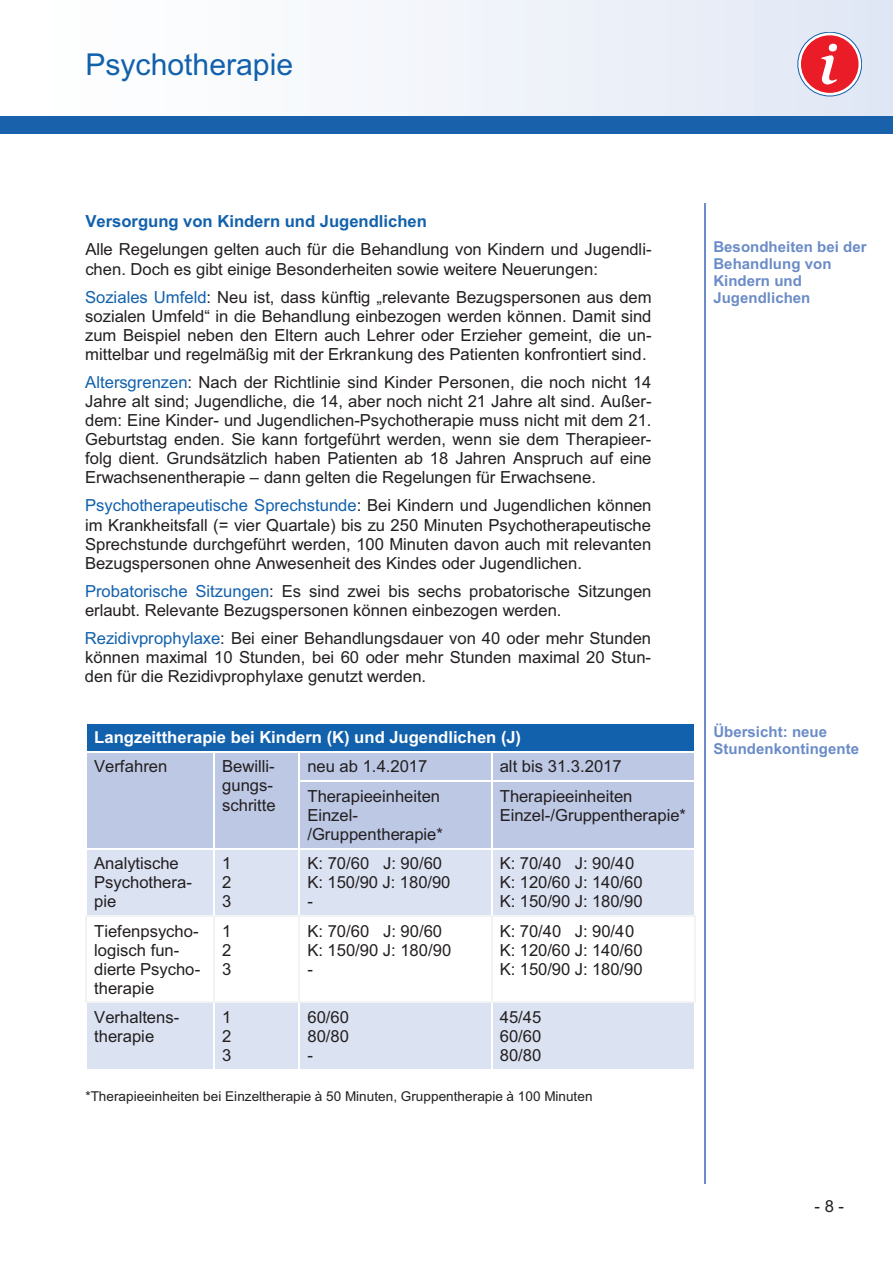
<style>
.page{position:relative;width:893px;height:1263px;background:#fff}
.page>*{position:absolute;margin:0;border:0;box-sizing:border-box;transform-origin:0 0}
.t1{font:italic 700 57.15px "Slimbach Std";color:#fff}
.t2{font:30.15px "Arial";color:#1261ac}
.t3{font:16.65px/19px "Arial";color:#231f20}
.t4{font:700 16.65px/29.5px "Arial";color:#fff}
.t5{font:700 15px/17.2px "Arial";color:#6b8cc8}
.t6{font:13.5px "Arial";color:#231f20}
.s1{font-weight:700;color:#1261ac}
.s2{color:#1261ac}
.s3{font-weight:400;color:#231f20}
</style>
<div class="page">
<div style="left:87px;top:723px;width:607px;height:28px;background:#1261ac"></div>
<div style="left:87px;top:752px;width:126px;height:96px;background:#bdc8e5"></div>
<div style="left:214px;top:752px;width:85px;height:96px;background:#bdc8e5"></div>
<div style="left:300px;top:752px;width:191px;height:28px;background:#bdc8e5"></div>
<div style="left:492px;top:752px;width:202px;height:28px;background:#bdc8e5"></div>
<div style="left:300px;top:782px;width:191px;height:66px;background:#bdc8e5"></div>
<div style="left:492px;top:782px;width:202px;height:66px;background:#bdc8e5"></div>
<div style="left:87px;top:849px;width:126px;height:66px;background:#dbe2f2"></div>
<div style="left:214px;top:849px;width:85px;height:66px;background:#dbe2f2"></div>
<div style="left:300px;top:849px;width:191px;height:66px;background:#dbe2f2"></div>
<div style="left:492px;top:849px;width:202px;height:66px;background:#dbe2f2"></div>
<hr style="left:86px;top:915px;width:127px;height:1px;background:#f2f3f4">
<hr style="left:214px;top:915px;width:85px;height:1px;background:#f2f3f4">
<hr style="left:300px;top:915px;width:191px;height:1px;background:#f2f3f4">
<hr style="left:492px;top:915px;width:202px;height:1px;background:#f2f3f4">
<hr style="left:85px;top:916px;width:1px;height:86px;background:#f2f3f4">
<hr style="left:213px;top:916px;width:1px;height:86px;background:#f2f3f4">
<hr style="left:299px;top:916px;width:1px;height:86px;background:#f2f3f4">
<hr style="left:491px;top:916px;width:1px;height:86px;background:#f2f3f4">
<hr style="left:694px;top:916px;width:1px;height:86px;background:#f2f3f4">
<div style="left:87px;top:1003px;width:126px;height:66px;background:#dbe2f2"></div>
<div style="left:214px;top:1003px;width:85px;height:66px;background:#dbe2f2"></div>
<div style="left:300px;top:1003px;width:191px;height:66px;background:#dbe2f2"></div>
<div style="left:492px;top:1003px;width:202px;height:66px;background:#dbe2f2"></div>
<hr style="left:86px;top:1002px;width:127px;height:1px;background:#f2f3f4">
<hr style="left:214px;top:1002px;width:85px;height:1px;background:#f2f3f4">
<hr style="left:300px;top:1002px;width:191px;height:1px;background:#f2f3f4">
<hr style="left:492px;top:1002px;width:202px;height:1px;background:#f2f3f4">
<hr style="left:704px;top:203px;width:2px;height:981px;background:#6b8cc8">
<div style="left:0;top:0;width:893px;height:120px;background:linear-gradient(to right,#fefffe,#dce5f3)"></div>
<div style="left:0;top:117px;width:893px;height:17px;background:#1962ab"></div>
<svg style="left:798px;top:32px;width:64px;height:64px"></svg>
<div style="left:798px;top:32px;width:64px;height:64px;border:1px solid #1261ab;border-radius:50%"></div>
<div style="left:801px;top:35px;width:57px;height:58px;background:#ea1c28;border-radius:50%"></div>
<p class="t2" style="left:85px;top:44px;width:209px">Psychotherapie</p>
<p class="t1" style="left:819px;top:31px;width:20px">i</p>
<p class="t3" style="left:85px;top:207px;width:568px;line-height:28.2px"><span class="s1">Versorgung von Kindern und Jugendlichen<br></span>Alle Regelungen gelten auch für die Behandlung von Kindern und Jugendli-</p>
<p class="t3" style="left:85px;top:255px;width:568px;line-height:28px">chen. Doch es gibt einige Besonderheiten sowie weitere Neuerungen:<br><span class="s2">Soziales Umfeld</span>: Neu ist, dass künftig „relevante Bezugspersonen aus dem</p>
<p class="t3" style="left:85px;top:307px;width:568px;text-align:justify">sozialen Umfeld“ in die Behandlung einbezogen werden können. Damit sind zum Beispiel neben den Eltern auch Lehrer oder Erzieher gemeint, die un&shy;mittelbar und regelmäßig mit der Erkrankung des Patienten konfrontiert sind.</p>
<p class="t3" style="left:85px;top:373px;width:568px;text-align:justify"><span class="s2">Altersgrenzen</span>: Nach der Richtlinie sind Kinder Personen, die noch nicht 14<br>Jahre alt sind; Jugendliche, die 14, aber noch nicht 21 Jahre alt sind. Außer&shy;dem: Eine Kinder- und Jugendlichen-Psychotherapie muss nicht mit dem 21.<br>Geburtstag enden. Sie kann fortgeführt werden, wenn sie dem Therapieer&shy;folg dient. Grundsätzlich haben Patienten ab 18 Jahren Anspruch auf eine Erwachsenentherapie – dann gelten die Regelungen für Erwachsene.</p>
<p class="t3" style="left:85px;top:496px;width:568px;text-align:justify"><span class="s2">Psychotherapeutische Sprechstunde</span>: Bei Kindern und Jugendlichen können im Krankheitsfall (= vier Quartale) bis zu 250 Minuten Psychotherapeutische Sprechstunde durchgeführt werden, 100 Minuten davon auch mit relevanten Bezugspersonen ohne Anwesenheit des Kindes oder Jugendlichen.</p>
<p class="t3" style="left:85px;top:582px;width:568px"><span class="s2">Probatorische Sitzungen</span>: Es sind zwei bis sechs probatorische Sitzungen erlaubt. Relevante Bezugspersonen können einbezogen werden.</p>
<p class="t3" style="left:85px;top:629px;width:568px;text-align:justify"><span class="s2">Rezidivprophylaxe</span>: Bei einer Behandlungsdauer von 40 oder mehr Stunden können maximal 10 Stunden, bei 60 oder mehr Stunden maximal 20 Stun&shy;den für die Rezidivprophylaxe genutzt werden.</p>
<p class="t4" style="left:94px;top:723px;width:428px">Langzeittherapie bei Kindern (K) und Jugendlichen (J)<br><span class="s3">Verfahren</span></p>
<p class="t3" style="left:222px;top:757px;width:55px">Bewilli&shy;gungs&shy;schritte</p>
<p class="t3" style="left:307px;top:757px;width:122px">neu ab 1.4.2017</p>
<p class="t3" style="left:500px;top:757px;width:124px">alt bis 31.3.2017</p>
<p class="t3" style="left:307px;top:786px;width:137px">Therapieeinheiten<br>Einzel-/Gruppentherapie*</p>
<p class="t3" style="left:500px;top:786px;width:188px">Therapieeinheiten<br>Einzel-/Gruppentherapie*</p>
<p class="t3" style="left:94px;top:854px;width:99px">Analytische<br>Psychothera&shy;pie</p>
<p class="t3" style="left:222px;top:854px;width:11px;text-align:justify">1<br>2<br>3</p>
<p class="t3" style="left:307px;top:854px;width:145px">K: 70/60 J: 90/60<br>K: 150/90 J: 180/90 -</p>
<p class="t3" style="left:500px;top:854px;width:144px">K: 70/40 J: 90/40<br>K: 120/60 J: 140/60<br>K: 150/90 J: 180/90</p>
<p class="t3" style="left:94px;top:921px;width:108px">Tiefenpsycho&shy;logisch fun&shy;dierte Psycho&shy;therapie</p>
<p class="t3" style="left:222px;top:921px;width:11px;text-align:justify">1<br>2<br>3</p>
<p class="t3" style="left:307px;top:921px;width:146px">K: 70/60 J: 90/60<br>K: 150/90 J: 180/90 -</p>
<p class="t3" style="left:500px;top:921px;width:144px">K: 70/40 J: 90/40<br>K: 120/60 J: 140/60<br>K: 150/90 J: 180/90</p>
<p class="t3" style="left:94px;top:1007px;width:86px">Verhaltens&shy;therapie</p>
<p class="t3" style="left:222px;top:1007px;width:11px;text-align:justify">1<br>2<br>3</p>
<p class="t3" style="left:307px;top:1007px;width:43px;text-align:justify">60/60<br>80/80 -</p>
<p class="t3" style="left:500px;top:1007px;width:43px;text-align:justify">45/45<br>60/60<br>80/80</p>
<p class="t6" style="left:85px;top:1087px;width:509px">*Therapieeinheiten bei Einzeltherapie à 50 Minuten, Gruppentherapie à 100 Minuten</p>
<p class="t5" style="left:713px;top:238px;width:155px">Besondheiten bei der<br>Behandlung von<br>Kindern und<br>Jugendlichen</p>
<p class="t5" style="left:713px;top:724px;width:147px">Übersicht: neue<br>Stundenkontingente</p>
<p class="t3" style="left:814px;top:1197px;width:31px">-8-</p>
</div>
